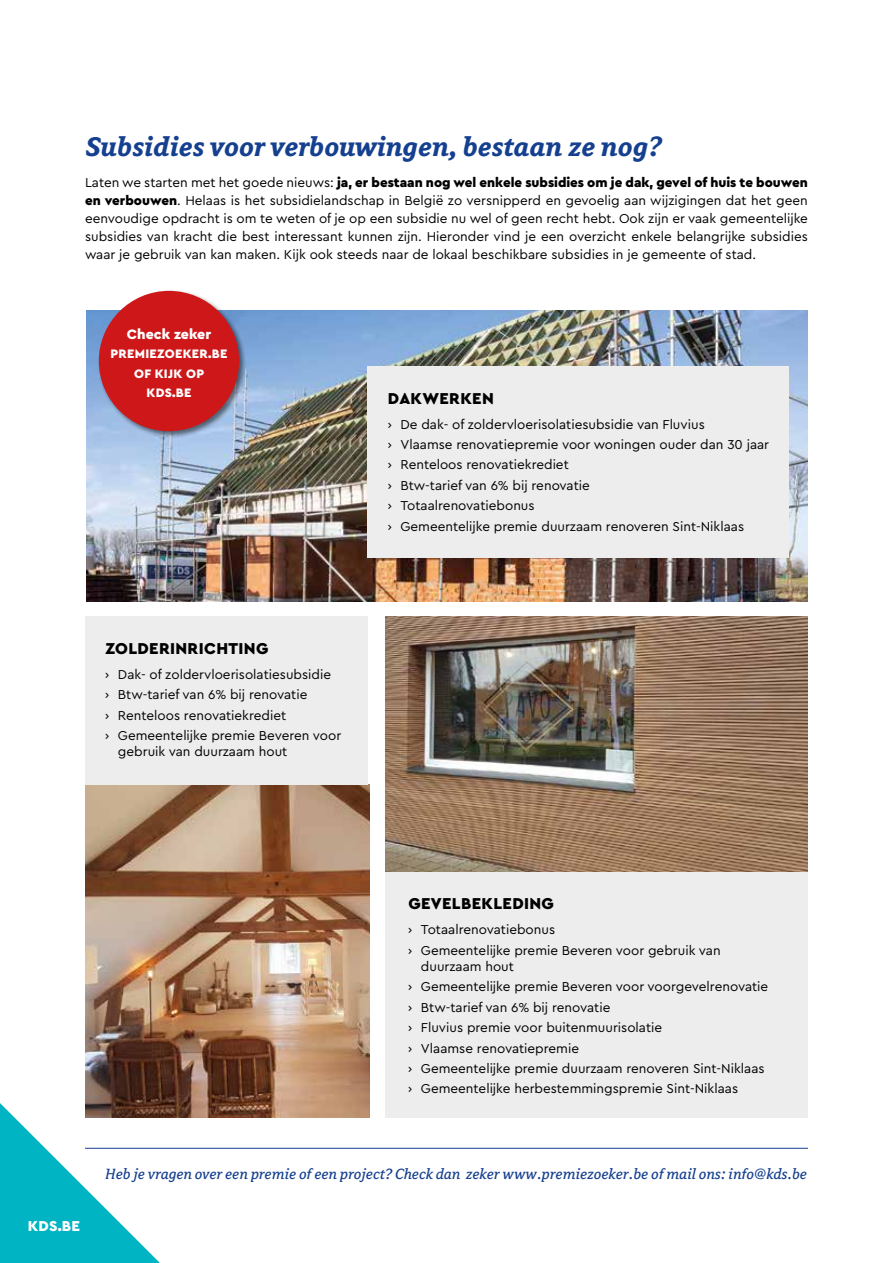
<style>
.page{position:relative;width:893px;height:1263px;background:#fff}
.page>*{position:absolute;margin:0;border:0;box-sizing:border-box;transform-origin:0 0}
.t1{font:italic 700 30px "Avance";color:#153f8f}
.t2{font:italic 16.5px "Avance";color:#153f8f}
.t3{font:900 16.5px "Cera PRO";letter-spacing:.02em;color:#000}
.t4{font:900 15px "Cera PRO";color:#fff}
.t5{font:900 14.25px "Cera PRO";color:#fff}
.t6{font:13.5px/20.4px "Cera PRO";color:#000}
.t7{font:900 12.9px/19.5px "Cera PRO";letter-spacing:.02em;color:#fff;text-align:center}
.s1{font-weight:900}
</style>
<div class="page">
<svg style="left:0;top:1103px;width:160px;height:160px"></svg>
<img style="left:87px;top:310px;width:721px;height:292px">
<img style="left:85px;top:785px;width:285px;height:333px">
<div style="left:367px;top:366px;width:421px;height:192px;background:#ededed"></div>
<div style="left:85px;top:616px;width:283px;height:169px;background:#ededed"></div>
<div style="left:385px;top:871px;width:423px;height:247px;background:#ededed"></div>
<img style="left:385px;top:616px;width:423px;height:255px">
<div style="left:97px;top:289px;width:150px;height:150px;background:#000;opacity:.5"></div>
<div style="left:99px;top:291px;width:140px;height:140px;background:#cd1719;border-radius:50%"></div>
<hr style="left:85px;top:1148px;width:723px;height:1px;background:#153f8f">
<h1 class="t1" style="left:85px;top:131px;width:578px">Subsidies voor verbouwingen, bestaan ze nog?</h1>
<p class="t6" style="left:85px;top:173px;width:724px;line-height:18px;text-align:justify">Laten we starten met het goede nieuws: <span class="s1">ja, er bestaan nog wel enkele subsidies om je dak, gevel of huis te bouwen en verbouwen</span>. Helaas is het subsidielandschap in België zo versnipperd en gevoelig aan wijzigingen dat het geen eenvoudige opdracht is om te weten of je op een subsidie nu wel of geen recht hebt. Ook zijn er vaak gemeentelijke subsidies van kracht die best interessant kunnen zijn. Hieronder vind je een overzicht enkele belangrijke subsidies waar je gebruik van kan maken. Kijk ook steeds naar de lokaal beschikbare subsidies in je gemeente of stad.</p>
<p class="t5" style="left:127px;top:325px;width:86px">Check zeker</p>
<p class="t7" style="left:110px;top:344px;width:119px">PREMIEZOEKER.BE<br>OF KIJK OP<br>KDS.BE</p>
<p class="t3" style="left:105px;top:637px;width:164px">ZOLDERINRICHTING</p>
<p class="t6" style="left:105px;top:663px;width:238px">› Dak- of zoldervloerisolatiesubsidie<br>› Btw-tarief van 6% bij renovatie<br>› Renteloos renovatiekrediet<br>› Gemeentelijke premie Beveren voor</p>
<p class="t6" style="left:118px;top:741px;width:171px">gebruik van duurzaam hout</p>
<p class="t3" style="left:388px;top:387px;width:107px">DAKWERKEN</p>
<p class="t6" style="left:388px;top:413px;width:383px">› De dak- of zoldervloerisolatiesubsidie van Fluvius<br>› Vlaamse renovatiepremie voor woningen ouder dan 30 jaar › Renteloos renovatiekrediet<br>› Btw-tarief van 6% bij renovatie<br>› Totaalrenovatiebonus<br>› Gemeentelijke premie duurzaam renoveren Sint-Niklaas</p>
<p class="t3" style="left:408px;top:893px;width:147px">GEVELBEKLEDING</p>
<p class="t6" style="left:408px;top:919px;width:314px">› Totaalrenovatiebonus<br>› Gemeentelijke premie Beveren voor gebruik van</p>
<p class="t6" style="left:408px;top:955px;width:362px;text-indent:13px">duurzaam hout<br>› Gemeentelijke premie Beveren voor voorgevelrenovatie › Btw-tarief van 6% bij renovatie<br>› Fluvius premie voor buitenmuurisolatie<br>› Vlaamse renovatiepremie<br>› Gemeentelijke premie duurzaam renoveren Sint-Niklaas › Gemeentelijke herbestemmingspremie Sint-Niklaas</p>
<p class="t4" style="left:28px;top:1216px;width:54px">KDS.BE</p>
<p class="t2" style="left:105px;top:1166px;width:703px">Heb je vragen over een premie of een project? Check dan zeker www.premiezoeker.be of mail ons: info@kds.be</p>
</div>
